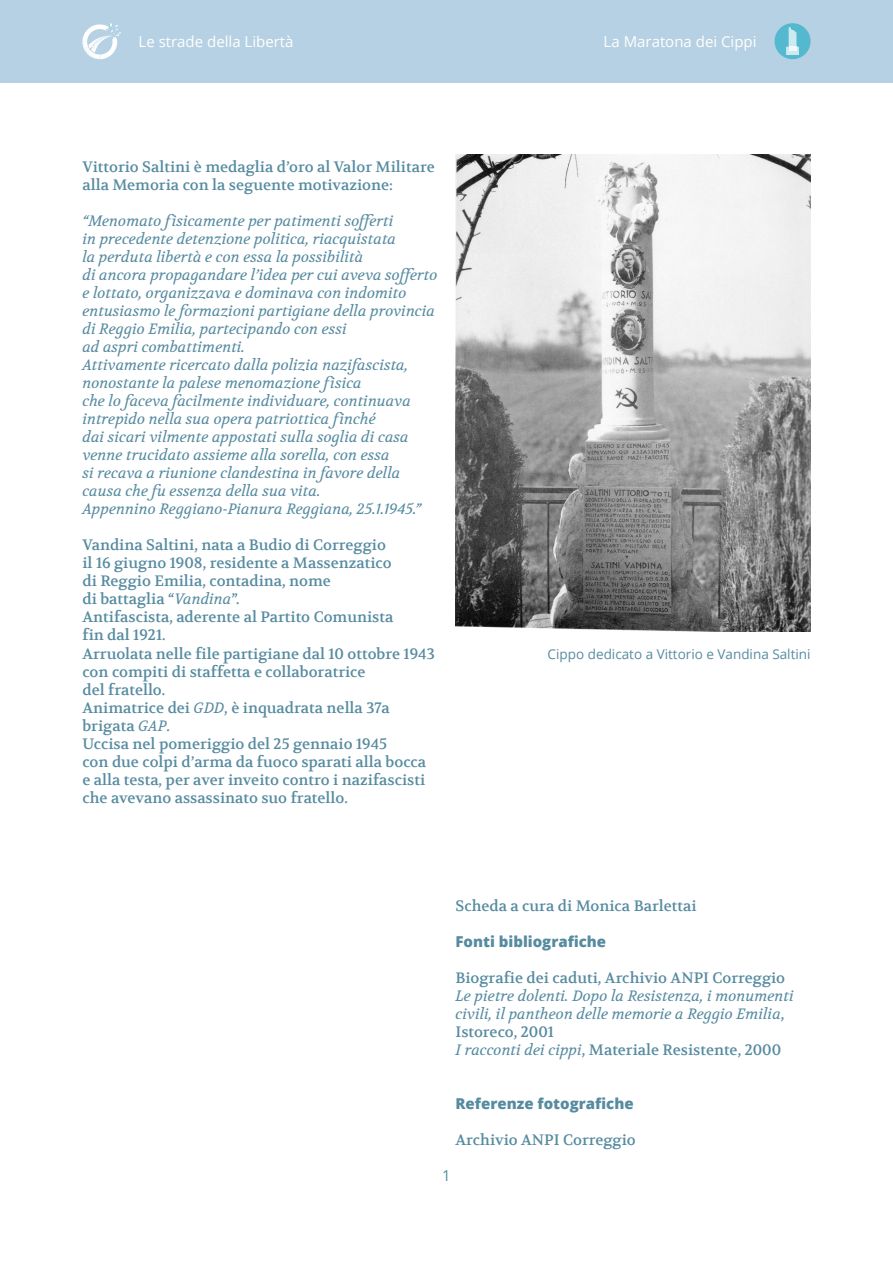
<style>
.page{position:relative;width:893px;height:1263px;background:#fff}
.page>*{position:absolute;margin:0;border:0;box-sizing:border-box;transform-origin:0 0}
.t1{font:italic 15px/18px "Volkhov";color:#568ba0}
.t2{font:15px/18px "Volkhov";color:#568ba0}
.t3{font:800 15px "Open Sans";color:#568ba0}
.t4{font:15px "Open Sans";color:#fff}
.t5{font:15px "Open Sans";color:#568ba0}
.t6{font:13.5px "Open Sans";color:#568ba0}
.s1{font-style:italic}
.s2{font-style:normal}
</style>
<div class="page">
<div style="left:0;top:0;width:893px;height:82px;background:#b6d1e3"></div>
<svg style="left:82px;top:23px;width:39px;height:37px"></svg>
<svg style="left:774px;top:23px;width:36px;height:36px"></svg>
<img style="left:455px;top:154px;width:355px;height:477px">
<p class="t4" style="left:139px;top:31px;width:156px">Le strade della Libertà</p>
<p class="t4" style="left:604px;top:31px;width:154px">La Maratona dei Cippi</p>
<p class="t2" style="left:82px;top:158px;width:354px">Vittorio Saltini è medaglia d’oro al Valor Militare alla Memoria con la seguente motivazione:</p>
<p class="t1" style="left:82px;top:213px;width:313px">“Menomato fisicamente per patimenti sofferti</p>
<p class="t1" style="left:82px;top:231px;width:315px">in precedente detenzione politica, riacquistata</p>
<p class="t1" style="left:82px;top:249px;width:282px">la perduta libertà e con essa la possibilità</p>
<p class="t1" style="left:82px;top:267px;width:357px">di ancora propagandare l’idea per cui aveva sofferto e lottato, organizzava e dominava con indomito entusiasmo le formazioni partigiane della provincia di Reggio Emilia, partecipando con essi</p>
<p class="t1" style="left:82px;top:339px;width:164px">ad aspri combattimenti.</p>
<p class="t1" style="left:82px;top:357px;width:327px">Attivamente ricercato dalla polizia nazifascista, nonostante la palese menomazione fisica</p>
<p class="t1" style="left:82px;top:393px;width:330px">che lo faceva facilmente individuare, continuava intrepido nella sua opera patriottica finché</p>
<p class="t1" style="left:82px;top:429px;width:328px">dai sicari vilmente appostati sulla soglia di casa venne trucidato assieme alla sorella, con essa</p>
<p class="t1" style="left:82px;top:465px;width:319px">si recava a riunione clandestina in favore della causa che fu essenza della sua vita.</p>
<p class="t1" style="left:82px;top:501px;width:340px">Appennino Reggiano-Pianura Reggiana, 25.1.1945.”</p>
<p class="t2" style="left:82px;top:536px;width:305px">Vandina Saltini, nata a Budio di Correggio</p>
<p class="t2" style="left:82px;top:554px;width:311px">il 16 giugno 1908, residente a Massenzatico</p>
<p class="t2" style="left:82px;top:572px;width:250px">di Reggio Emilia, contadina, nome</p>
<p class="t2" style="left:82px;top:590px;width:159px">di battaglia “<span class="s1">Vandina</span>”.</p>
<p class="t2" style="left:82px;top:608px;width:312px">Antifascista, aderente al Partito Comunista</p>
<p class="t2" style="left:82px;top:626px;width:85px">fin dal 1921.</p>
<p class="t2" style="left:82px;top:644px;width:354px">Arruolata nelle file partigiane dal 10 ottobre 1943 con compiti di staffetta e collaboratrice</p>
<p class="t2" style="left:82px;top:680px;width:84px">del fratello.</p>
<p class="t2" style="left:82px;top:698px;width:309px">Animatrice dei <span class="s1">GDD</span>, è inquadrata nella 37a brigata <span class="s1">GAP</span>.</p>
<p class="t2" style="left:82px;top:734px;width:306px">Uccisa nel pomeriggio del 25 gennaio 1945</p>
<p class="t2" style="left:82px;top:752px;width:345px;text-align:justify">con due colpi d’arma da fuoco sparati alla bocca e alla testa, per aver inveito contro i nazifascisti che avevano assassinato suo fratello.</p>
<p class="t6" style="left:548px;top:644px;width:264px">Cippo dedicato a Vittorio e Vandina Saltini</p>
<p class="t2" style="left:455px;top:896px;width:243px">Scheda a cura di Monica Barlettai</p>
<p class="t3" style="left:455px;top:930px;width:152px">Fonti bibliografiche</p>
<p class="t2" style="left:455px;top:968px;width:331px">Biografie dei caduti, Archivio ANPI Correggio</p>
<p class="t1" style="left:455px;top:987px;width:340px">Le pietre dolenti. Dopo la Resistenza, i monumenti civili, il pantheon delle memorie a Reggio Emilia<span class="s2">,<br>Istoreco, 2001</span></p>
<p class="t2" style="left:455px;top:1040px;width:327px"><span class="s1">I racconti dei cippi</span>, Materiale Resistente, 2000</p>
<p class="t3" style="left:455px;top:1092px;width:180px">Referenze fotografiche</p>
<p class="t2" style="left:455px;top:1130px;width:182px">Archivio ANPI Correggio</p>
<p class="t5" style="left:442px;top:1165px;width:10px">1</p>
</div>
